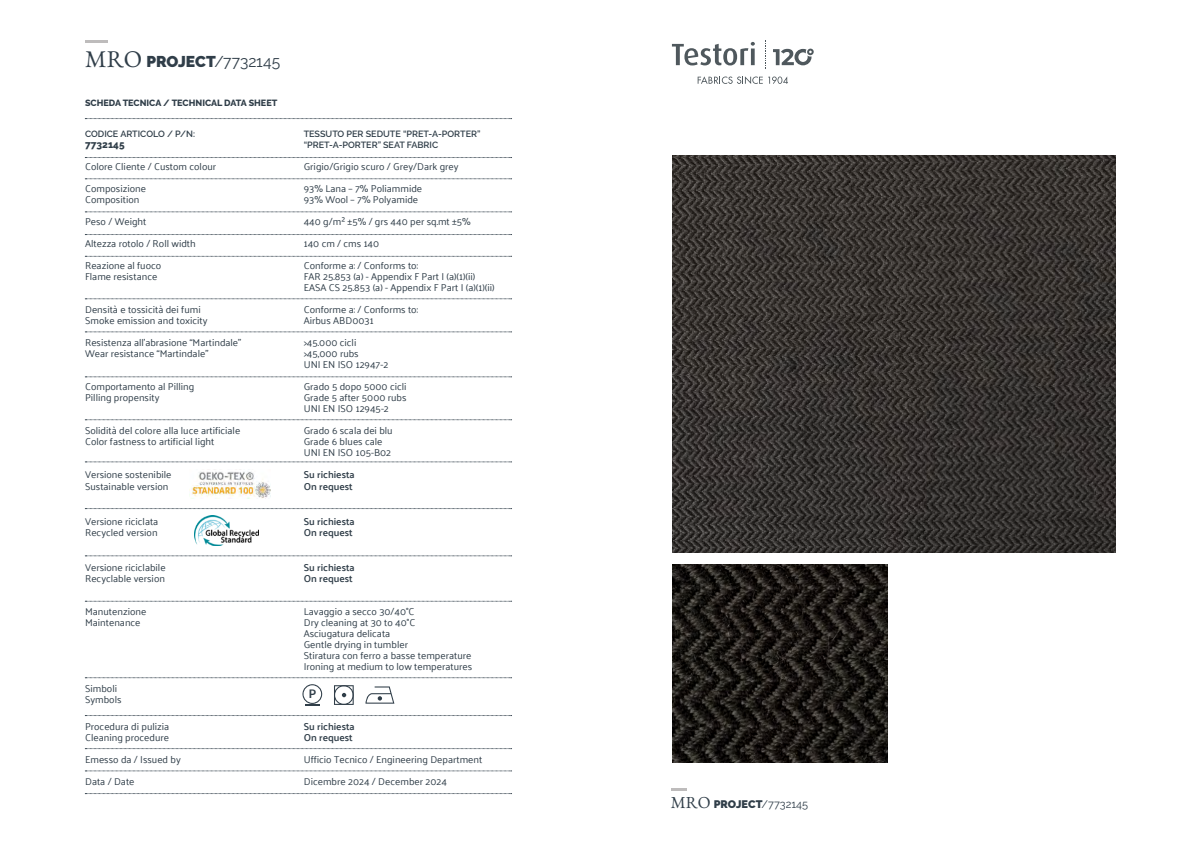
<style>
.page{position:relative;width:1191px;height:842px;background:#fff}
.page>*{position:absolute;margin:0;border:0;box-sizing:border-box;transform-origin:0 0}
.t1{font:15.6px "Raleway";letter-spacing:-.005em;color:#303e49}
.t2{font:700 11.8px "Lato";color:#303e49}
.t3{font:10.9px "Raleway";color:#303e49}
.t4{font:10px/11px "Palanquin";color:#303e49}
.t5{font:600 10px/11px "Palanquin";color:#303e49}
.t6{font:800 10px "Raleway";color:#303e49}
.t7{font:600 9px/11px "Raleway";color:#303e49}
.t8{font:800 9px "Raleway";color:#303e49}
.s1{font-family:"EB Garamond";font-size:24px}
.s2{font-weight:900}
.s3{font-family:"EB Garamond";font-size:16.8px}
</style>
<div class="page">
<hr style="left:85px;top:40px;width:22px;height:3px;background:#bebcbc">
<img style="left:672px;top:156px;width:443px;height:397px">
<img style="left:672px;top:564px;width:215px;height:199px">
<svg style="left:671px;top:789px;width:15px;height:2px"></svg>
<svg style="left:773px;top:49px;width:40px;height:16px"></svg>
<svg style="left:672px;top:42px;width:83px;height:23px"></svg>
<svg style="left:765px;top:40px;width:1px;height:29px"></svg>
<svg style="left:697px;top:76px;width:91px;height:8px"></svg>
<svg style="left:85px;top:157px;width:426px;height:1px"></svg>
<svg style="left:85px;top:179px;width:426px;height:1px"></svg>
<svg style="left:85px;top:212px;width:426px;height:1px"></svg>
<svg style="left:85px;top:234px;width:426px;height:1px"></svg>
<svg style="left:85px;top:256px;width:426px;height:1px"></svg>
<svg style="left:85px;top:299px;width:426px;height:1px"></svg>
<svg style="left:85px;top:332px;width:426px;height:1px"></svg>
<svg style="left:85px;top:377px;width:426px;height:1px"></svg>
<svg style="left:85px;top:420px;width:426px;height:1px"></svg>
<svg style="left:85px;top:462px;width:426px;height:1px"></svg>
<svg style="left:85px;top:508px;width:426px;height:1px"></svg>
<svg style="left:85px;top:118px;width:426px;height:1px"></svg>
<svg style="left:302px;top:684px;width:20px;height:22px"></svg>
<svg style="left:334px;top:685px;width:20px;height:20px"></svg>
<svg style="left:365px;top:686px;width:29px;height:18px"></svg>
<img style="left:195px;top:516px;width:64px;height:29px">
<img style="left:191px;top:471px;width:79px;height:27px">
<svg style="left:85px;top:556px;width:426px;height:1px"></svg>
<svg style="left:85px;top:601px;width:426px;height:1px"></svg>
<svg style="left:85px;top:677px;width:426px;height:1px"></svg>
<svg style="left:85px;top:715px;width:426px;height:1px"></svg>
<svg style="left:85px;top:748px;width:426px;height:1px"></svg>
<svg style="left:85px;top:771px;width:426px;height:1px"></svg>
<svg style="left:85px;top:793px;width:426px;height:1px"></svg>
<h1 class="t1" style="left:85px;top:52px;width:197px"><span class="s1">MRO</span> <span class="s2">PROJECT</span>/7732145</h1>
<p class="t8" style="left:85px;top:98px;width:194px">SCHEDA TECNICA / TECHNICAL DATA SHEET</p>
<p class="t7" style="left:85px;top:129px;width:112px">CODICE ARTICOLO / P/N:</p>
<p class="t6" style="left:85px;top:139px;width:41px">7732145</p>
<p class="t4" style="left:85px;top:161px;width:133px">Colore Cliente / Custom colour</p>
<p class="t4" style="left:85px;top:183px;width:63px">Composizione<br>Composition</p>
<p class="t4" style="left:85px;top:216px;width:63px">Peso / Weight</p>
<p class="t4" style="left:85px;top:238px;width:112px">Altezza rotolo / Roll width</p>
<p class="t4" style="left:85px;top:260px;width:78px">Reazione al fuoco<br>Flame resistance</p>
<p class="t4" style="left:85px;top:304px;width:124px">Densità e tossicità dei fumi<br>Smoke emission and toxicity</p>
<p class="t4" style="left:85px;top:337px;width:158px">Resistenza all’abrasione “Martindale”<br>Wear resistance “Martindale”</p>
<p class="t4" style="left:85px;top:381px;width:111px">Comportamento al Pilling<br>Pilling propensity</p>
<p class="t4" style="left:85px;top:425px;width:157px">Solidità del colore alla luce artificiale<br>Color fastness to artificial light</p>
<p class="t4" style="left:85px;top:469px;width:88px">Versione sostenibile<br>Sustainable version</p>
<p class="t4" style="left:85px;top:515px;width:75px">Versione riciclata<br>Recycled version</p>
<p class="t4" style="left:85px;top:561px;width:82px">Versione riciclabile<br>Recyclable version</p>
<p class="t4" style="left:85px;top:605px;width:63px">Manutenzione<br>Maintenance</p>
<p class="t4" style="left:85px;top:682px;width:38px">Simboli<br>Symbols</p>
<p class="t4" style="left:85px;top:720px;width:86px">Procedura di pulizia<br>Cleaning procedure</p>
<p class="t4" style="left:85px;top:753px;width:97px">Emesso da / Issued by</p>
<p class="t4" style="left:85px;top:775px;width:51px">Data / Date</p>
<p class="t7" style="left:304px;top:129px;width:178px">TESSUTO PER SEDUTE “PRET-A-PORTER” “PRET-A-PORTER” SEAT FABRIC</p>
<p class="t4" style="left:304px;top:161px;width:156px">Grigio/Grigio scuro / Grey/Dark grey</p>
<p class="t4" style="left:304px;top:183px;width:120px">93% Lana – 7% Poliammide<br>93% Wool – 7% Polyamide</p>
<p class="t4" style="left:304px;top:216px;width:169px">440 g/m² ±5% / grs 440 per sq.mt ±5%</p>
<p class="t4" style="left:304px;top:238px;width:77px">140 cm / cms 140</p>
<p class="t4" style="left:304px;top:260px;width:192px">Conforme a: / Conforms to:<br>FAR 25.853 (a) - Appendix F Part I (a)(1)(ii)<br>EASA CS 25.853 (a) - Appendix F Part I (a)(1)(ii)</p>
<p class="t4" style="left:304px;top:304px;width:116px">Conforme a: / Conforms to:<br>Airbus ABD0031</p>
<p class="t4" style="left:304px;top:337px;width:86px">&gt;45.000 cicli &gt;45,000 rubs<br>UNI EN ISO 12947-2</p>
<p class="t4" style="left:304px;top:381px;width:104px;text-align:justify">Grado 5 dopo 5000 cicli Grade 5 after 5000 rubs UNI EN ISO 12945-2</p>
<p class="t4" style="left:304px;top:425px;width:90px">Grado 6 scala dei blu<br>Grade 6 blues cale<br>UNI EN ISO 105-B02</p>
<p class="t5" style="left:304px;top:469px;width:52px">Su richiesta<br>On request</p>
<p class="t5" style="left:304px;top:515px;width:52px">Su richiesta<br>On request</p>
<p class="t5" style="left:304px;top:561px;width:52px">Su richiesta<br>On request</p>
<p class="t4" style="left:304px;top:605px;width:170px">Lavaggio a secco 30/40°C<br>Dry cleaning at 30 to 40°C<br>Asciugatura delicata<br>Gentle drying in tumbler<br>Stiratura con ferro a basse temperature<br>Ironing at medium to low temperatures</p>
<p class="t2" style="left:309px;top:687px;width:9px">P</p>
<p class="t5" style="left:304px;top:720px;width:52px">Su richiesta<br>On request</p>
<p class="t4" style="left:304px;top:753px;width:180px">Ufficio Tecnico / Engineering Department</p>
<p class="t4" style="left:304px;top:775px;width:145px">Dicembre 2024 / December 2024</p>
<p class="t3" style="left:671px;top:798px;width:139px"><span class="s3">MRO</span> <span class="s2">PROJECT</span>/7732145</p>
</div>
